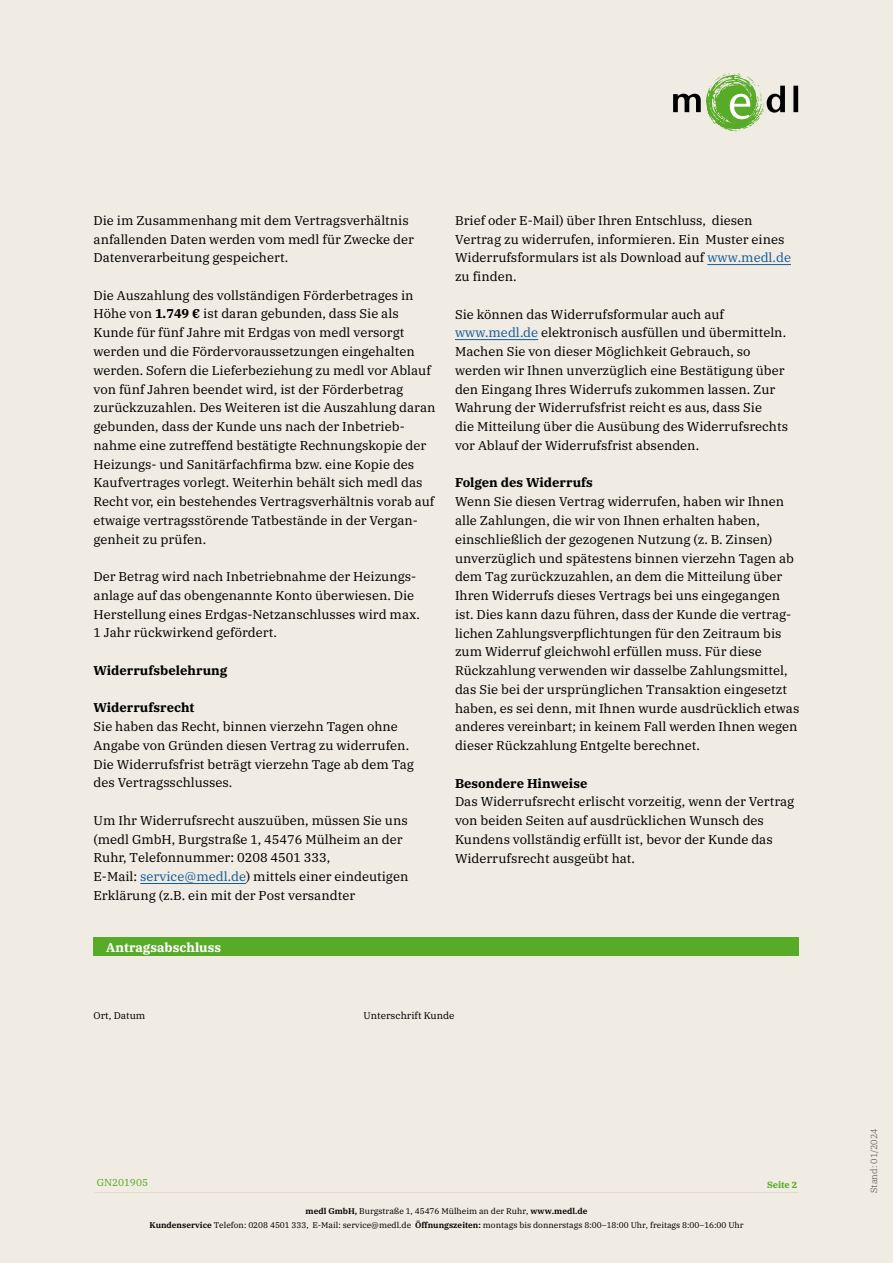
<style>
.page{position:relative;width:893px;height:1263px;background:#f0ece3}
.page>*{position:absolute;margin:0;border:0;box-sizing:border-box;transform-origin:0 0}
.t1{font:12.75px/18.8px "IBM Plex Serif";color:#000}
.t2{font:700 12.75px "IBM Plex Serif";color:#000}
.t3{font:700 12.75px "IBM Plex Serif";color:#fff}
.t4{font:10.05px "IBM Plex Serif";color:#57ab27}
.t5{font:9.75px "IBM Plex Serif";color:#000}
.t6{font:300 9px "IBM Plex Serif";color:#4b4849}
.t7{font:700 9px "IBM Plex Serif";color:#57ab27}
.t8{font:8.25px/13.5px "IBM Plex Serif";color:#000;text-align:center}
.s1{font-weight:700}
.s2{color:#165b9a}
.s3{font-weight:600}
</style>
<div class="page">
<hr style="left:94px;top:1192px;width:705px;height:1px;background:#e2daca">
<div style="left:94px;top:937px;width:705px;height:19px;background:#57ab27"></div>
<hr style="left:140px;top:883px;width:106px;height:1px;background:#165b9a">
<hr style="left:455px;top:339px;width:83px;height:1px;background:#165b9a">
<hr style="left:707px;top:264px;width:84px;height:1px;background:#165b9a">
<svg style="left:673px;top:73px;width:125px;height:58px"></svg>
<p class="t1" style="left:94px;top:210px;width:322px">Die im Zusammenhang mit dem Vertragsverhältnis anfallenden Daten werden vom medl für Zwecke der<br>Datenverarbeitung gespeichert.</p>
<p class="t1" style="left:94px;top:285px;width:343px">Die Auszahlung des vollständigen Förderbetrages in Höhe von <span class="s1">1.749 €</span> ist daran gebunden, dass Sie als Kunde für fünf Jahre mit Erdgas von medl versorgt werden und die Fördervoraussetzungen eingehalten werden. Sofern die Lieferbeziehung zu medl vor Ablauf von fünf Jahren beendet wird, ist der Förderbetrag zurückzuzahlen. Des Weiteren ist die Auszahlung daran gebunden, dass der Kunde uns nach der Inbetrieb&shy;nahme eine zutreffend bestätigte Rechnungskopie der Heizungs- und Sanitärfachfirma bzw. eine Kopie des Kaufvertrages vorlegt. Weiterhin behält sich medl das Recht vor, ein bestehendes Vertragsverhältnis vorab auf etwaige vertragsstörende Tatbestände in der Vergan&shy;genheit zu prüfen.</p>
<p class="t1" style="left:94px;top:566px;width:328px">Der Betrag wird nach Inbetriebnahme der Heizungs&shy;anlage auf das obengenannte Konto überwiesen. Die Herstellung eines Erdgas-Netzanschlusses wird max.<br>1 Jahr rückwirkend gefördert.</p>
<p class="t2" style="left:94px;top:660px;width:135px">Widerrufsbelehrung</p>
<p class="t2" style="left:94px;top:698px;width:102px">Widerrufsrecht</p>
<p class="t1" style="left:94px;top:716px;width:322px">Sie haben das Recht, binnen vierzehn Tagen ohne Angabe von Gründen diesen Vertrag zu widerrufen.<br>Die Widerrufsfrist beträgt vierzehn Tage ab dem Tag des Vertragsschlusses.</p>
<p class="t1" style="left:94px;top:810px;width:316px;line-height:18.3px">Um Ihr Widerrufsrecht auszuüben, müssen Sie uns (medl GmbH, Burgstraße 1, 45476 Mülheim an der<br>Ruhr, Telefonnummer: 0208 4501 333,</p>
<p class="t1" style="left:94px;top:866px;width:316px">E-Mail: <span class="s2">service@medl.de</span>) mittels einer eindeutigen<br>Erklärung (z.B. ein mit der Post versandter</p>
<p class="t3" style="left:106px;top:937px;width:116px">Antragsabschluss</p>
<p class="t1" style="left:455px;top:210px;width:337px">Brief oder E-Mail) über Ihren Entschluss, diesen Vertrag zu widerrufen, informieren. Ein Muster eines Widerrufsformulars ist als Download auf <span class="s2">www.medl.de </span>zu finden.</p>
<p class="t1" style="left:455px;top:304px;width:335px">Sie können das Widerrufsformular auch auf <span class="s2">www.medl.de</span> elektronisch ausfüllen und übermitteln.<br>Machen Sie von dieser Möglichkeit Gebrauch, so werden wir Ihnen unverzüglich eine Bestätigung über den Eingang Ihres Widerrufs zukommen lassen. Zur Wahrung der Widerrufsfrist reicht es aus, dass Sie<br>die Mitteilung über die Ausübung des Widerrufsrechts vor Ablauf der Widerrufsfrist absenden.</p>
<p class="t2" style="left:455px;top:473px;width:139px">Folgen des Widerrufs</p>
<p class="t1" style="left:455px;top:491px;width:346px">Wenn Sie diesen Vertrag widerrufen, haben wir Ihnen alle Zahlungen, die wir von Ihnen erhalten haben, einschließlich der gezogenen Nutzung (z. B. Zinsen) unverzüglich und spätestens binnen vierzehn Tagen ab dem Tag zurückzuzahlen, an dem die Mitteilung über Ihren Widerrufs dieses Vertrags bei uns eingegangen ist. Dies kann dazu führen, dass der Kunde die vertrag&shy;lichen Zahlungsverpflichtungen für den Zeitraum bis zum Widerruf gleichwohl erfüllen muss. Für diese Rückzahlung verwenden wir dasselbe Zahlungsmittel, das Sie bei der ursprünglichen Transaktion eingesetzt haben, es sei denn, mit Ihnen wurde ausdrücklich etwas anderes vereinbart; in keinem Fall werden Ihnen wegen dieser Rückzahlung Entgelte berechnet.</p>
<p class="t2" style="left:455px;top:773px;width:134px">Besondere Hinweise</p>
<p class="t1" style="left:455px;top:791px;width:341px">Das Widerrufsrecht erlischt vorzeitig, wenn der Vertrag von beiden Seiten auf ausdrücklichen Wunsch des Kundens vollständig erfüllt ist, bevor der Kunde das Widerrufsrecht ausgeübt hat.</p>
<p class="t5" style="left:94px;top:1008px;width:53px">Ort, Datum</p>
<p class="t5" style="left:364px;top:1008px;width:93px">Unterschrift Kunde</p>
<p class="t4" style="left:97px;top:1174px;width:53px">GN201905</p>
<p class="t8" style="left:149px;top:1204px;width:596px"><span class="s3">medl GmbH,</span> Burgstraße 1, 45476 Mülheim an der Ruhr, <span class="s3">www.medl.de<br>Kundenservice</span> Telefon: 0208 4501 333, E-Mail: service@medl.de <span class="s3">Öffnungszeiten:</span> montags bis donnerstags 8:00–18:00 Uhr, freitags 8:00–16:00 Uhr</p>
<p class="t7" style="left:767px;top:1178px;width:32px">Seite 2</p>
<p class="t6" style="left:867px;top:1193px;width:66px;rotate:-90deg">Stand: 01/2024</p>
</div>
